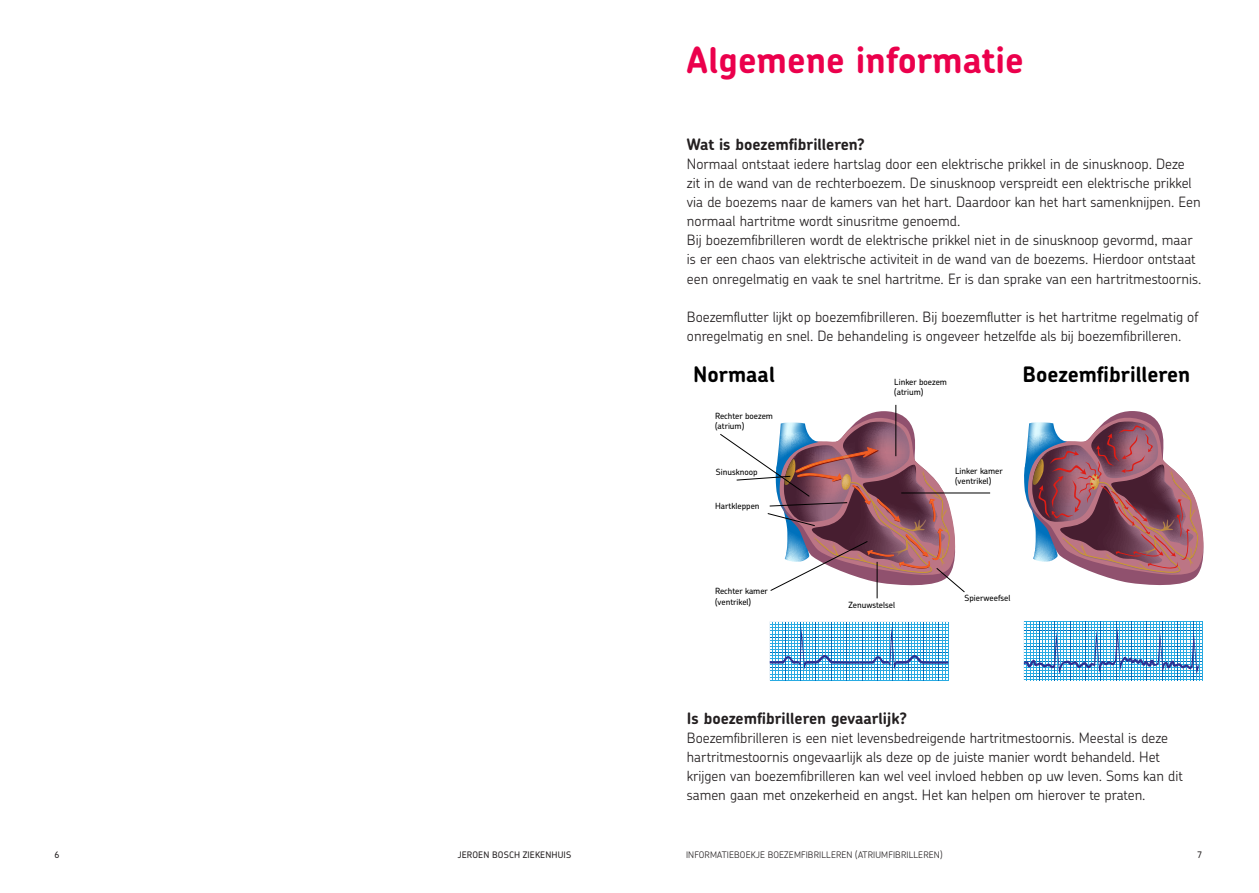
<style>
.page{position:relative;width:1259px;height:893px;background:#fff}
.page>*{position:absolute;margin:0;border:0;box-sizing:border-box;transform-origin:0 0}
.t1{font:700 36px "Chevin Pro";color:#eb004c}
.t2{font:700 21.3px "Chevin Pro";color:#000}
.Kop{font:700 15.75px "Chevin Pro";color:#231f20}
.t3{font:300 14.25px/19.2px "Chevin Pro";color:#231f20}
.t4{font:300 9px "Chevin Pro";letter-spacing:.015em;color:#231f20}
.t5{font:500 9px "Chevin Pro";letter-spacing:.015em;color:#231f20}
.t6{font:500 8.55px/10.2px "Chevin Pro";color:#000}
</style>
<div class="page">
<svg style="left:1024px;top:411px;width:180px;height:175px"></svg>
<hr style="left:948px;top:622px;width:1px;height:59px;background:#29abe2">
<svg style="left:769px;top:622px;width:179px;height:59px"></svg>
<hr style="left:1024px;top:680px;width:178px;height:1px;background:#29abe2">
<hr style="left:1024px;top:677px;width:178px;height:1px;background:#0071bc">
<hr style="left:1024px;top:674px;width:178px;height:1px;background:#29abe2">
<hr style="left:1024px;top:671px;width:178px;height:1px;background:#29abe2">
<hr style="left:1024px;top:668px;width:178px;height:1px;background:#29abe2">
<hr style="left:1024px;top:664px;width:178px;height:1px;background:#29abe2">
<hr style="left:1024px;top:661px;width:178px;height:1px;background:#0071bc">
<hr style="left:1024px;top:658px;width:178px;height:1px;background:#29abe2">
<hr style="left:1024px;top:655px;width:178px;height:1px;background:#29abe2">
<hr style="left:1024px;top:652px;width:178px;height:1px;background:#29abe2">
<hr style="left:1024px;top:649px;width:178px;height:1px;background:#29abe2">
<hr style="left:1024px;top:646px;width:178px;height:1px;background:#0071bc">
<hr style="left:1024px;top:643px;width:178px;height:1px;background:#29abe2">
<hr style="left:1024px;top:640px;width:178px;height:1px;background:#29abe2">
<hr style="left:1024px;top:637px;width:178px;height:1px;background:#29abe2">
<hr style="left:1024px;top:634px;width:178px;height:1px;background:#29abe2">
<hr style="left:1024px;top:631px;width:178px;height:1px;background:#0071bc">
<hr style="left:1024px;top:628px;width:178px;height:1px;background:#29abe2">
<hr style="left:1024px;top:624px;width:178px;height:1px;background:#29abe2">
<hr style="left:1024px;top:621px;width:178px;height:1px;background:#29abe2">
<hr style="left:1202px;top:621px;width:1px;height:59px;background:#29abe2">
<hr style="left:1199px;top:621px;width:1px;height:59px;background:#29abe2">
<svg style="left:1024px;top:621px;width:175px;height:59px"></svg>
<hr style="left:895px;top:405px;width:1px;height:51px;background:#000">
<hr style="left:901px;top:493px;width:89px;height:1px;background:#000">
<hr style="left:876px;top:562px;width:1px;height:36px;background:#000">
<svg style="left:720px;top:411px;width:245px;height:182px"></svg>
<p class="t1" style="left:687px;top:36px;width:338px">Algemene informatie</p>
<p class="Kop" style="left:687px;top:134px;width:179px">Wat is boezemfibrilleren?</p>
<p class="t3" style="left:687px;top:154px;width:515px">Normaal ontstaat iedere hartslag door een elektrische prikkel in de sinusknoop. Deze zit in de wand van de rechterboezem. De sinusknoop verspreidt een elektrische prikkel via de boezems naar de kamers van het hart. Daardoor kan het hart samenknijpen. Een normaal hartritme wordt sinusritme genoemd.</p>
<p class="t3" style="left:687px;top:230px;width:516px">Bij boezemfibrilleren wordt de elektrische prikkel niet in de sinusknoop gevormd, maar is er een chaos van elektrische activiteit in de wand van de boezems. Hierdoor ontstaat een onregelmatig en vaak te snel hartritme. Er is dan sprake van een hartritmestoornis.</p>
<p class="t3" style="left:687px;top:307px;width:513px">Boezemflutter lijkt op boezemfibrilleren. Bij boezemflutter is het hartritme regelmatig of onregelmatig en snel. De behandeling is ongeveer hetzelfde als bij boezemfibrilleren.</p>
<p class="t2" style="left:693px;top:361px;width:83px">Normaal</p>
<p class="t2" style="left:1022px;top:360px;width:169px">Boezemfibrilleren</p>
<p class="t6" style="left:894px;top:376px;width:54px">Linker boezem (atrium)</p>
<p class="t6" style="left:715px;top:410px;width:59px">Rechter boezem (atrium)</p>
<p class="t6" style="left:716px;top:467px;width:43px">Sinusknoop</p>
<p class="t6" style="left:715px;top:501px;width:46px">Hartkleppen</p>
<p class="t6" style="left:715px;top:586px;width:54px">Rechter kamer (ventrikel)</p>
<p class="t6" style="left:848px;top:600px;width:48px">Zenuwstelsel</p>
<p class="t6" style="left:955px;top:466px;width:49px">Linker kamer (ventrikel)</p>
<p class="t6" style="left:964px;top:592px;width:48px">Spierweefsel</p>
<p class="Kop" style="left:687px;top:708px;width:222px">Is boezemfibrilleren gevaarlijk?</p>
<p class="t3" style="left:687px;top:728px;width:497px">Boezemfibrilleren is een niet levensbedreigende hartritmestoornis. Meestal is deze hartritmestoornis ongevaarlijk als deze op de juiste manier wordt behandeld. Het krijgen van boezemfibrilleren kan wel veel invloed hebben op uw leven. Soms kan dit samen gaan met onzekerheid en angst. Het kan helpen om hierover te praten.</p>
<p class="t5" style="left:54px;top:848px;width:7px">6</p>
<p class="t5" style="left:458px;top:848px;width:115px">JEROEN BOSCH ZIEKENHUIS</p>
<p class="t4" style="left:686px;top:848px;width:258px">INFORMATIEBOEKJE BOEZEMFIBRILLEREN (ATRIUMFIBRILLEREN)</p>
<p class="t5" style="left:1197px;top:848px;width:7px">7</p>
</div>
